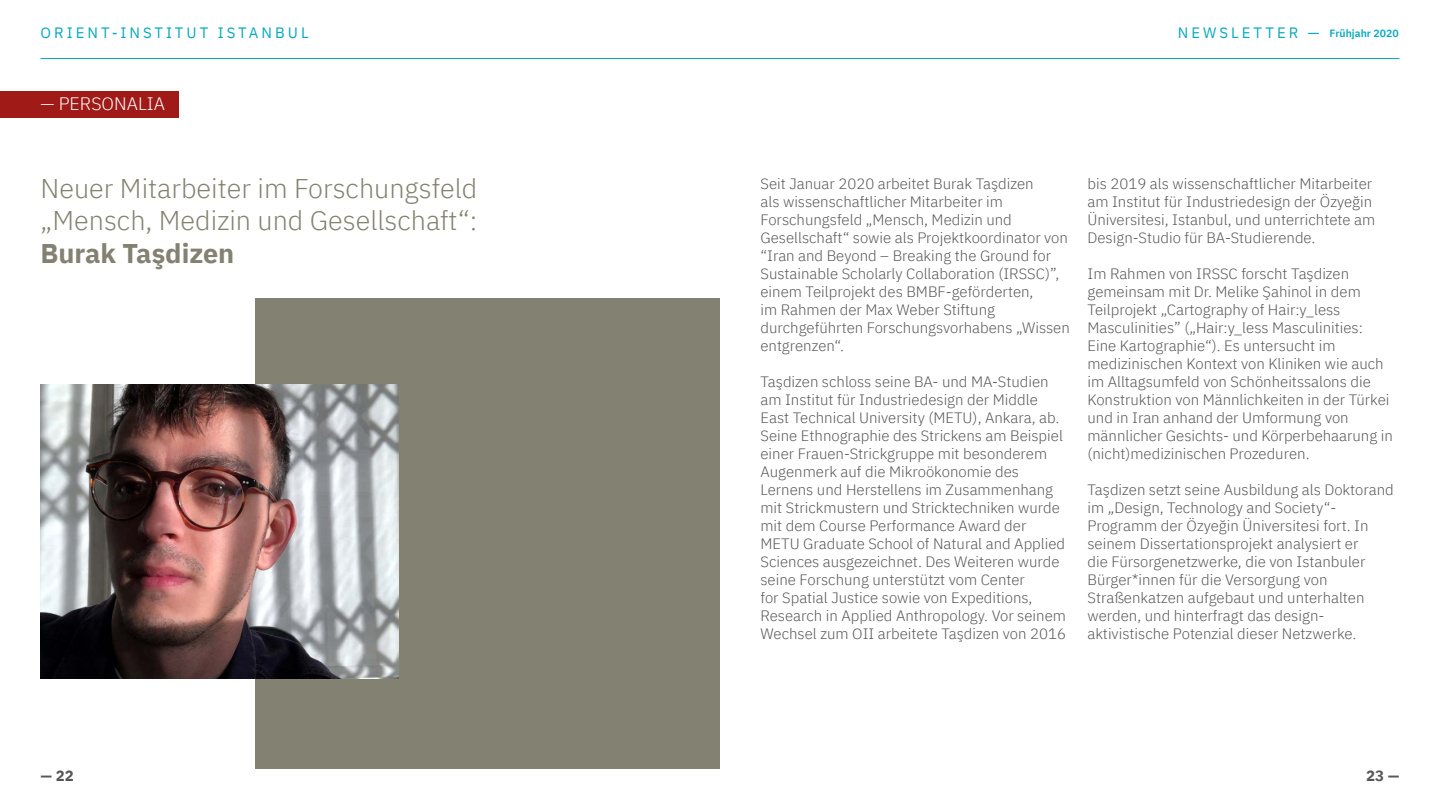
<style>
.page{position:relative;width:1440px;height:810px;background:#fff}
.page>*{position:absolute;margin:0;border:0;box-sizing:border-box;transform-origin:0 0}
.t1{font:300 27px/32.4px "IBM Plex Sans";color:#838272}
.t2{font:700 27px "IBM Plex Sans";color:#838272}
.t3{font:300 18px "IBM Plex Sans";color:#fff}
.t4{font:300 15px/18px "IBM Plex Sans";color:#575756}
.t5{font:15px "IBM Plex Sans";letter-spacing:.2em;color:#06a9c0}
.t6{font:700 15px "IBM Plex Sans";color:#575756}
.t7{font:600 10.5px "IBM Plex Sans";color:#06a9c0}
.s1{font-weight:400;font-size:15px}
</style>
<div class="page">
<hr style="left:40px;top:58px;width:1360px;height:1px;background:#06a9c0">
<div style="left:256px;top:298px;width:464px;height:472px;background:#838272"></div>
<img style="left:41px;top:384px;width:358px;height:295px">
<div style="left:0;top:91px;width:178px;height:26px;background:#a01a17"></div>
<p class="t5" style="left:40px;top:21px;width:270px">ORIENT-INSTITUT ISTANBUL</p>
<p class="t7" style="left:1178px;top:25px;width:222px"><span class="s1">NEWSLET TER —</span> Frühjahr 2020</p>
<p class="t3" style="left:40px;top:90px;width:126px">— PERSONALIA</p>
<h1 class="t1" style="left:40px;top:170px;width:438px">Neuer Mitarbeiter im Forschungsfeld „Mensch, Medizin und Gesellschaft“:</h1>
<h1 class="t2" style="left:40px;top:232px;width:195px">Burak Taşdizen</h1>
<p class="t4" style="left:760px;top:173px;width:311px">Seit Januar 2020 arbeitet Burak Taşdizen<br>als wissenschaftlicher Mitarbeiter im Forschungsfeld „Mensch, Medizin und Gesellschaft“ sowie als Projektkoordinator von “Iran and Beyond – Breaking the Ground for Sustainable Scholarly Collaboration (IRSSC)”, einem Teilprojekt des BMBF-geförderten,<br>im Rahmen der Max Weber Stiftung durchgeführten Forschungsvorhabens „Wissen entgrenzen“.</p>
<p class="t4" style="left:760px;top:371px;width:307px">Taşdizen schloss seine BA- und MA-Studien am Institut für Industriedesign der Middle East Technical University (METU), Ankara, ab.<br>Seine Ethnographie des Strickens am Beispiel einer Frauen-Strickgruppe mit besonderem Augenmerk auf die Mikroökonomie des Lernens und Herstellens im Zusammenhang mit Strickmustern und Stricktechniken wurde mit dem Course Performance Award der METU Graduate School of Natural and Applied Sciences ausgezeichnet. Des Weiteren wurde seine Forschung unterstützt vom Center<br>for Spatial Justice sowie von Expeditions, Research in Applied Anthropology. Vor seinem Wechsel zum OII arbeitete Taşdizen von 2016</p>
<p class="t4" style="left:1088px;top:173px;width:289px">bis 2019 als wissenschaftlicher Mitarbeiter am Institut für Industriedesign der Özyeğin Üniversitesi, Istanbul, und unterrichtete am Design-Studio für BA-Studierende.</p>
<p class="t4" style="left:1088px;top:263px;width:307px">Im Rahmen von IRSSC forscht Taşdizen gemeinsam mit Dr. Melike Şahinol in dem Teilprojekt „Cartography of Hair:y_less Masculinities” („Hair:y_less Masculinities:<br>Eine Kartographie“). Es untersucht im medizinischen Kontext von Kliniken wie auch im Alltagsumfeld von Schönheitssalons die Konstruktion von Männlichkeiten in der Türkei und in Iran anhand der Umformung von männlicher Gesichts- und Körperbehaarung in (nicht)medizinischen Prozeduren.</p>
<p class="t4" style="left:1088px;top:479px;width:308px">Taşdizen setzt seine Ausbildung als Doktorand im „Design, Technology and Society“- Programm der Özyeğin Üniversitesi fort. In seinem Dissertationsprojekt analysiert er<br>die Fürsorgenetzwerke, die von Istanbuler Bürger*innen für die Versorgung von Straßenkatzen aufgebaut und unterhalten werden, und hinterfragt das design&shy;aktivistische Potenzial dieser Netzwerke.</p>
<p class="t6" style="left:40px;top:764px;width:35px">— 22</p>
<p class="t6" style="left:1366px;top:764px;width:35px">23 —</p>
</div>
